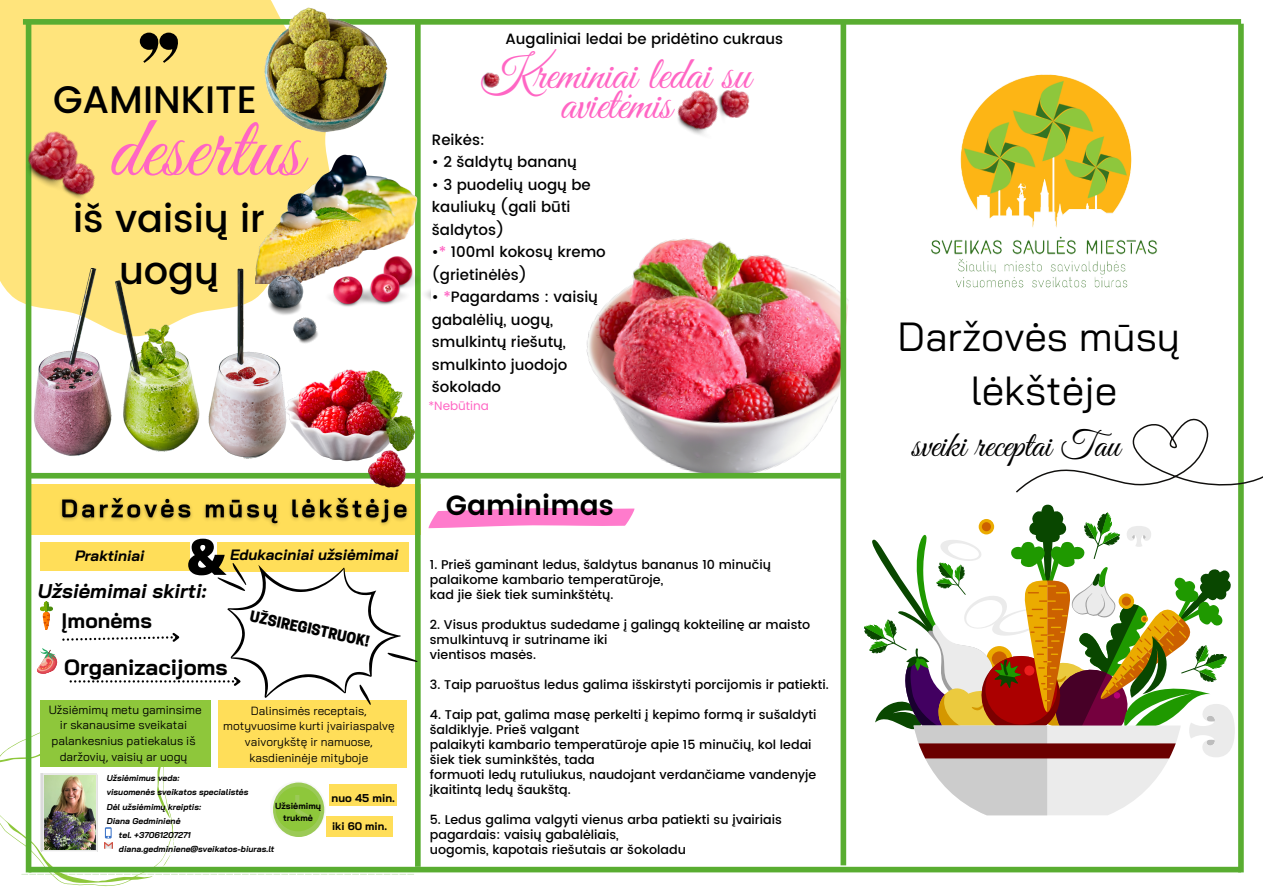
<style>
.page{position:relative;width:1263px;height:894px;background:#fff}
.page>*{position:absolute;margin:0;border:0;box-sizing:border-box;transform-origin:0 0}
.t1{font:88.2px "Great Vibes";color:#ff66c4}
.t2{font:800 49.95px "Open Sans";color:#000}
.t3{font:46.05px "Great Vibes";color:#ff66c4}
.t4{font:40.65px/54px "Bai Jamjuree";color:#000;text-align:center}
.t5{font:500 38.25px/52.1px "Poppins";color:#000;text-align:center}
.t6{font:36.6px "Great Vibes";color:#000}
.t7{font:600 27.75px "Poppins";color:#000}
.t8{font:700 22.05px "Bai Jamjuree";color:#000}
.t9{font:700 21px "Bai Jamjuree";color:#000}
.t10{font:italic 700 19.8px "Bai Jamjuree";color:#000}
.t11{font:500 15px/22.5px "Poppins";color:#000}
.t12{font:italic 700 15px "Bai Jamjuree";color:#000}
.t13{font:500 14.85px "Poppins";color:#000}
.t14{font:800 14.25px "Cooper Hewitt";color:#000}
.t15{font:500 12.6px/15px "Poppins";color:#000}
.t16{font:12px "Poppins";color:#ff66c4}
.t17{font:11.85px/15.8px "Bai Jamjuree";color:#000;text-align:center}
.t18{font:700 11.4px "Bai Jamjuree";color:#000}
.t19{font:700 10.95px "Bai Jamjuree";color:#000}
.t20{font:700 8.85px/11.9px "Bai Jamjuree";color:#000;text-align:center}
.t21{font:italic 700 8.4px "Bai Jamjuree";color:#000}
.s1{color:#ff66c4}
</style>
<div class="page">
<img style="left:931px;top:74px;width:226px;height:214px">
<img style="left:538px;top:198px;width:311px;height:308px">
<div style="left:29px;top:473px;width:812px;height:5px;background:#59ad31"></div>
<div style="left:1238px;top:24px;width:6px;height:848px;background:#59ad31"></div>
<div style="left:29px;top:866px;width:1212px;height:6px;background:#59ad31"></div>
<div style="left:26px;top:484px;width:394px;height:50px;background:#ffde59"></div>
<div style="left:415px;top:24px;width:6px;height:842px;background:#59ad31"></div>
<div style="left:0;top:0;width:238px;height:296px;background:#ffe47c"></div>
<div style="left:23px;top:19px;width:1218px;height:6px;background:#59ad31"></div>
<div style="left:26px;top:21px;width:5px;height:851px;background:#59ad31"></div>
<svg style="left:428px;top:508px;width:207px;height:20px"></svg>
<svg style="left:1016px;top:417px;width:247px;height:77px"></svg>
<svg style="left:864px;top:504px;width:371px;height:311px"></svg>
<svg style="left:140px;top:33px;width:39px;height:30px"></svg>
<img style="left:189px;top:0;width:240px;height:158px">
<img style="left:12px;top:222px;width:255px;height:294px">
<img style="left:238px;top:151px;width:191px;height:132px">
<img style="left:260px;top:314px;width:278px;height:185px">
<img style="left:267px;top:269px;width:42px;height:54px">
<img style="left:288px;top:309px;width:40px;height:43px">
<img style="left:320px;top:220px;width:111px;height:108px">
<img style="left:0;top:81px;width:116px;height:133px">
<img style="left:35px;top:131px;width:84px;height:86px">
<img style="left:677px;top:90px;width:30px;height:45px">
<img style="left:705px;top:89px;width:45px;height:39px">
<img style="left:482px;top:72px;width:18px;height:16px">
<div style="left:840px;top:22px;width:6px;height:843px;background:#59ad31"></div>
<div style="left:217px;top:542px;width:191px;height:29px;background:#ffde59"></div>
<div style="left:40px;top:542px;width:149px;height:28px;background:#ffde59"></div>
<svg style="left:0;top:563px;width:417px;height:322px"></svg>
<img style="left:55px;top:490px;width:360px;height:36px">
<p class="t5" style="left:53px;top:74px;width:205px">GAMINKITE</p>
<p class="t1" style="left:109px;top:100px;width:194px">desertus</p>
<p class="t5" style="left:73px;top:192px;width:193px">iš vaisių ir uogų</p>
<p class="t13" style="left:506px;top:31px;width:279px">Augaliniai ledai be pridėtino cukraus</p>
<p class="t3" style="left:482px;top:48px;width:270px">Kreminiai ledai su</p>
<p class="t3" style="left:560px;top:79px;width:113px">avietėmis</p>
<p class="t11" style="left:432px;top:128px;width:54px">Reikės:</p>
<p class="t11" style="left:432px;top:150px;width:147px">• 2 šaldytų bananų</p>
<p class="t11" style="left:432px;top:173px;width:160px">• 3 puodelių uogų be kauliukų (gali būti šaldytos)</p>
<p class="t11" style="left:432px;top:240px;width:175px">•<span class="s1">*</span> 100ml kokosų kremo (grietinėlės)</p>
<p class="t11" style="left:432px;top:285px;width:168px">• <span class="s1">*</span>Pagardams : vaisių gabalėlių, uogų, smulkintų riešutų, smulkinto juodojo šokolado</p>
<p class="t16" style="left:428px;top:397px;width:62px">*Nebūtina</p>
<p class="t12" style="left:75px;top:545px;width:71px">Praktiniai</p>
<p class="t2" style="left:186px;top:521px;width:41px">&amp;</p>
<p class="t12" style="left:230px;top:545px;width:170px">Edukaciniai užsiėmimai</p>
<p class="t10" style="left:38px;top:578px;width:170px">Užsiėmimai skirti:</p>
<p class="t9" style="left:62px;top:606px;width:92px">Įmonėms</p>
<p class="t8" style="left:64px;top:652px;width:165px">Organizacijoms</p>
<p class="t14" style="left:251px;top:610px;width:123px;rotate:12deg">UŽSIREGISTRUOK!</p>
<p class="t17" style="left:49px;top:701px;width:154px">Užsiėmimų metu gaminsime ir skanausime sveikatai palankesnius patiekalus iš daržovių, vaisių ar uogų</p>
<p class="t17" style="left:223px;top:702px;width:173px">Dalinsimės receptais, motyvuosime kurti įvairiaspalvę vaivorykštę ir namuose, kasdieninėje mityboje</p>
<p class="t18" style="left:332px;top:790px;width:65px">nuo 45 min.</p>
<p class="t19" style="left:332px;top:818px;width:57px">iki 60 min.</p>
<p class="t21" style="left:107px;top:772px;width:74px">Užsiėmimus veda:</p>
<p class="t21" style="left:107px;top:786px;width:143px">visuomenės sveikatos specialistės</p>
<p class="t21" style="left:107px;top:800px;width:96px">Dėl užsiėmimų kreiptis:</p>
<p class="t21" style="left:107px;top:815px;width:75px">Diana Gedminienė</p>
<p class="t21" style="left:119px;top:829px;width:73px">tel. +37061207271</p>
<p class="t21" style="left:119px;top:843px;width:157px">diana.gedminiene@sveikatos-biuras.lt</p>
<p class="t20" style="left:275px;top:799px;width:47px">Užsiėmimų trukmė</p>
<p class="t7" style="left:446px;top:488px;width:170px">Gaminimas</p>
<p class="t15" style="left:430px;top:557px;width:342px">1. Prieš gaminant ledus, šaldytus bananus 10 minučių palaikome kambario temperatūroje,</p>
<p class="t15" style="left:430px;top:587px;width:185px">kad jie šiek tiek suminkštėtų.</p>
<p class="t15" style="left:430px;top:617px;width:382px">2. Visus produktus sudedame į galingą kokteilinę ar maisto smulkintuvą ir sutriname iki</p>
<p class="t15" style="left:430px;top:647px;width:108px">vientisos masės.</p>
<p class="t15" style="left:430px;top:677px;width:400px">3. Taip paruoštus ledus galima išskirstyti porcijomis ir patiekti.</p>
<p class="t15" style="left:430px;top:707px;width:388px">4. Taip pat, galima masę perkelti į kepimo formą ir sušaldyti šaldiklyje. Prieš valgant</p>
<p class="t15" style="left:430px;top:737px;width:383px">palaikyti kambario temperatūroje apie 15 minučių, kol ledai šiek tiek suminkštės, tada</p>
<p class="t15" style="left:430px;top:767px;width:388px">formuoti ledų rutuliukus, naudojant verdančiame vandenyje įkaitintą ledų šaukštą.</p>
<p class="t15" style="left:430px;top:811px;width:353px">5. Ledus galima valgyti vienus arba patiekti su įvairiais pagardais: vaisių gabalėliais,</p>
<p class="t15" style="left:430px;top:841px;width:258px">uogomis, kapotais riešutais ar šokoladu</p>
<p class="t4" style="left:898px;top:309px;width:284px">Daržovės mūsų lėkštėje</p>
<p class="t6" style="left:912px;top:425px;width:210px">sveiki receptai Tau</p>
</div>
